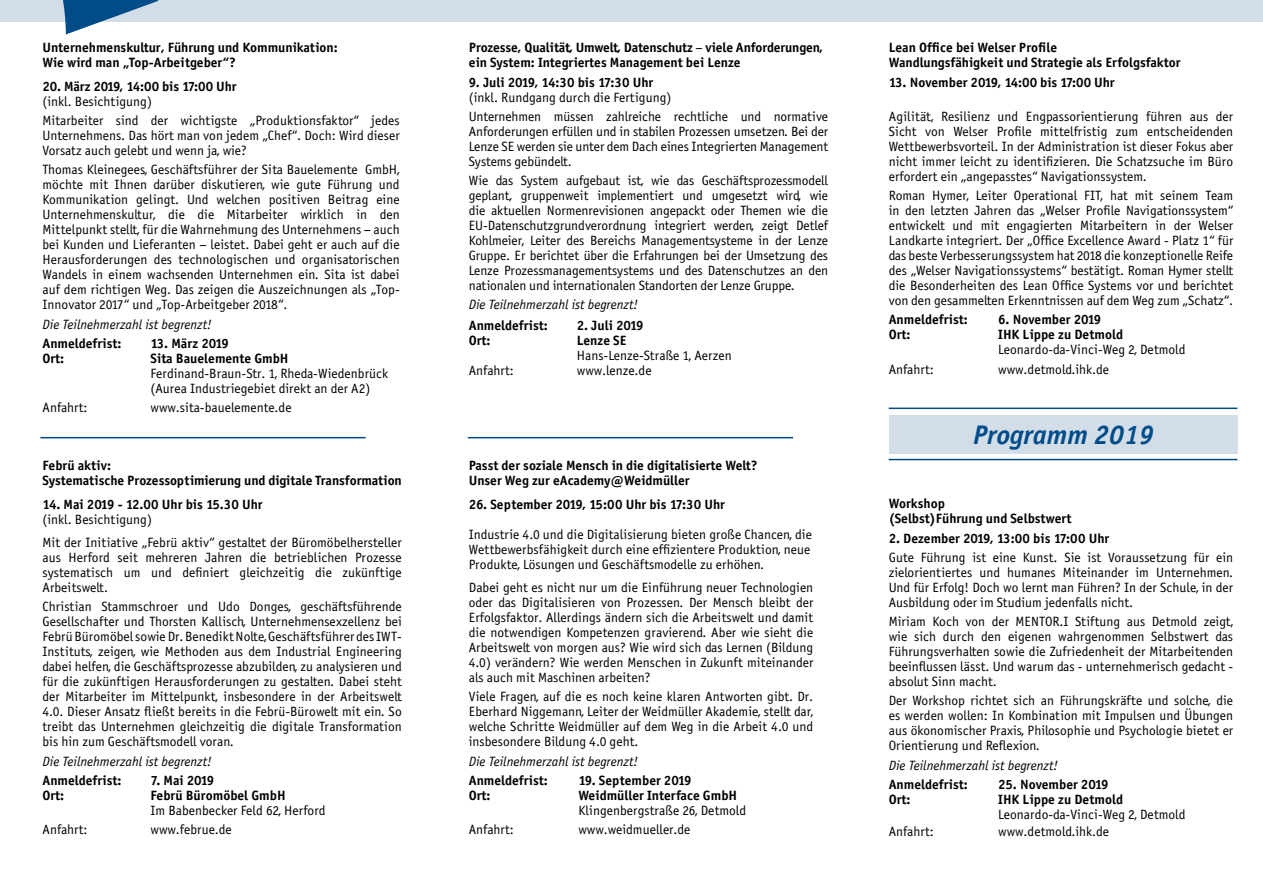
<style>
.page{position:relative;width:1263px;height:893px;background:#fff}
.page>*{position:absolute;margin:0;border:0;box-sizing:border-box;transform-origin:0 0}
.t1{font:italic 27px "Officina Sans Bold ITC";color:#004c89}
.t2{font:13.5px/15px "Officina Sans Book ITC";color:#000;text-align:justify}
.t3{font:13.5px/15px "Officina Sans Bold ITC";color:#000}
.t4{font:italic 13.5px "Officina Sans Book ITC";color:#000}
.s1{font-family:"Officina Sans Book ITC"}
</style>
<div class="page">
<div style="left:0;top:0;width:1263px;height:21px;background:#d2dde8"></div>
<svg style="left:51px;top:0;width:152px;height:34px"></svg>
<div style="left:889px;top:415px;width:349px;height:38px;background:#d2dde8"></div>
<hr style="left:889px;top:459px;width:348px;height:1px;background:#004c89">
<hr style="left:889px;top:408px;width:348px;height:1px;background:#004c89">
<hr style="left:40px;top:437px;width:326px;height:1px;background:#004c89">
<hr style="left:468px;top:437px;width:325px;height:1px;background:#004c89">
<p class="t3" style="left:43px;top:40px;width:297px">Unternehmenskultur, Führung und Kommunikation:<br>Wie wird man „Top-Arbeitgeber“?</p>
<p class="t3" style="left:43px;top:79px;width:196px">20. März 2019, 14:00 bis 17:00 Uhr</p>
<p class="t2" style="left:43px;top:92px;width:359px;line-height:19.2px">(inkl. Besichtigung)<br>Mitarbeiter sind der wichtigste „Produktionsfaktor“ jedes</p>
<p class="t2" style="left:43px;top:128px;width:359px">Unternehmens. Das hört man von jedem „Chef“. Doch: Wird dieser<br>Vorsatz auch gelebt und wenn ja, wie?</p>
<p class="t2" style="left:43px;top:162px;width:359px">Thomas Kleinegees, Geschäftsführer der Sita Bauelemente GmbH, möchte mit Ihnen darüber diskutieren, wie gute Führung und Kommunikation gelingt. Und welchen positiven Beitrag eine Unternehmenskultur, die die Mitarbeiter wirklich in den Mittelpunkt stellt, für die Wahrnehmung des Unternehmens − auch bei Kunden und Lieferanten − leistet. Dabei geht er auch auf die Herausforderungen des technologischen und organisatorischen Wandels in einem wachsenden Unternehmen ein. Sita ist dabei auf dem richtigen Weg. Das zeigen die Auszeichnungen als „Top-Innovator 2017“ und „Top-Arbeitgeber 2018“.</p>
<p class="t4" style="left:43px;top:316px;width:171px">Die Teilnehmerzahl ist begrenzt!</p>
<p class="t3" style="left:43px;top:336px;width:81px">Anmeldefrist:</p>
<p class="t3" style="left:151px;top:336px;width:80px">13. März 2019</p>
<p class="t3" style="left:43px;top:351px;width:23px">Ort:</p>
<p class="t3" style="left:151px;top:351px;width:140px">Sita Bauelemente GmbH</p>
<p class="t2" style="left:151px;top:366px;width:239px">Ferdinand-Braun-Str. 1, Rheda-Wiedenbrück (Aurea Industriegebiet direkt an der A2)</p>
<p class="t2" style="left:43px;top:400px;width:47px">Anfahrt:</p>
<p class="t2" style="left:151px;top:400px;width:143px">www.sita-bauelemente.de</p>
<p class="t3" style="left:43px;top:458px;width:361px">Febrü aktiv:<br>Systematische Prozessoptimierung und digitale Transformation</p>
<p class="t3" style="left:43px;top:496px;width:222px">14. Mai 2019 - 12.00 Uhr bis 15.30 Uhr</p>
<p class="t2" style="left:43px;top:507px;width:361px;line-height:23.5px">(inkl. Besichtigung)<br>Mit der Initiative „Febrü aktiv“ gestaltet der Büromöbelhersteller</p>
<p class="t2" style="left:43px;top:550px;width:361px">aus Herford seit mehreren Jahren die betrieblichen Prozesse systematisch um und definiert gleichzeitig die zukünftige Arbeitswelt.</p>
<p class="t2" style="left:43px;top:599px;width:361px">Christian Stammschroer und Udo Donges, geschäftsführende Gesellschafter und Thorsten Kallisch, Unternehmensexzellenz bei Febrü Büromöbel sowie Dr. Benedikt Nolte, Geschäftsführer des IWT-Instituts, zeigen, wie Methoden aus dem Industrial Engineering dabei helfen, die Geschäftsprozesse abzubilden, zu analysieren und für die zukünftigen Herausforderungen zu gestalten. Dabei steht der Mitarbeiter im Mittelpunkt, insbesondere in der Arbeitswelt 4.0. Dieser Ansatz fließt bereits in die Febrü-Bürowelt mit ein. So treibt das Unternehmen gleichzeitig die digitale Transformation bis hin zum Geschäftsmodell voran.</p>
<p class="t4" style="left:43px;top:753px;width:171px">Die Teilnehmerzahl ist begrenzt!</p>
<p class="t3" style="left:43px;top:773px;width:81px">Anmeldefrist:</p>
<p class="t3" style="left:151px;top:773px;width:65px">7. Mai 2019</p>
<p class="t3" style="left:43px;top:788px;width:23px">Ort:</p>
<p class="t3" style="left:151px;top:788px;width:137px">Febrü Büromöbel GmbH</p>
<p class="t2" style="left:151px;top:803px;width:177px">Im Babenbecker Feld 62, Herford</p>
<p class="t2" style="left:43px;top:822px;width:47px">Anfahrt:</p>
<p class="t2" style="left:151px;top:822px;width:83px">www.februe.de</p>
<p class="t3" style="left:469px;top:40px;width:356px">Prozesse, Qualität, Umwelt, Datenschutz <span class="s1">−</span> viele Anforderungen, ein System: Integriertes Management bei Lenze</p>
<p class="t3" style="left:469px;top:74px;width:186px">9. Juli 2019, 14:30 bis 17:30 Uhr</p>
<p class="t2" style="left:469px;top:87px;width:361px;line-height:19.2px">(inkl. Rundgang durch die Fertigung)<br>Unternehmen müssen zahlreiche rechtliche und normative</p>
<p class="t2" style="left:469px;top:124px;width:361px">Anforderungen erfüllen und in stabilen Prozessen umsetzen. Bei der Lenze SE werden sie unter dem Dach eines Integrierten Management Systems gebündelt.</p>
<p class="t2" style="left:469px;top:173px;width:361px">Wie das System aufgebaut ist, wie das Geschäftsprozessmodell geplant, gruppenweit implementiert und umgesetzt wird, wie die aktuellen Normenrevisionen angepackt oder Themen wie die EU-Datenschutzgrundverordnung integriert werden, zeigt Detlef Kohlmeier, Leiter des Bereichs Managementsysteme in der Lenze Gruppe. Er berichtet über die Erfahrungen bei der Umsetzung des Lenze Prozessmanagementsystems und des Datenschutzes an den nationalen und internationalen Standorten der Lenze Gruppe.</p>
<p class="t4" style="left:469px;top:297px;width:171px">Die Teilnehmerzahl ist begrenzt!</p>
<p class="t3" style="left:469px;top:318px;width:81px">Anmeldefrist:</p>
<p class="t3" style="left:577px;top:318px;width:68px">2. Juli 2019</p>
<p class="t3" style="left:469px;top:333px;width:23px">Ort:</p>
<p class="t3" style="left:577px;top:333px;width:51px">Lenze SE</p>
<p class="t2" style="left:577px;top:348px;width:156px">Hans-Lenze-Straße 1, Aerzen</p>
<p class="t2" style="left:469px;top:363px;width:47px">Anfahrt:</p>
<p class="t2" style="left:577px;top:363px;width:76px">www.lenze.de</p>
<p class="t3" style="left:469px;top:458px;width:290px">Passt der soziale Mensch in die digitalisierte Welt?<br>Unser Weg zur eAcademy@Weidmüller</p>
<p class="t3" style="left:469px;top:496px;width:258px">26. September 2019, 15:00 Uhr bis 17:30 Uhr</p>
<p class="t2" style="left:469px;top:527px;width:345px;text-align:left">Industrie 4.0 und die Digitalisierung bieten große Chancen, die<br>Wettbewerbsfähigkeit durch eine effizientere Produktion, neue<br>Produkte, Lösungen und Geschäftsmodelle zu erhöhen.</p>
<p class="t2" style="left:469px;top:580px;width:346px">Dabei geht es nicht nur um die Einführung neuer Technologien oder das Digitalisieren von Prozessen. Der Mensch bleibt der Erfolgsfaktor. Allerdings ändern sich die Arbeitswelt und damit die notwendigen Kompetenzen gravierend. Aber wie sieht die Arbeitswelt von morgen aus? Wie wird sich das Lernen (Bildung 4.0) verändern? Wie werden Menschen in Zukunft miteinander als auch mit Maschinen arbeiten?</p>
<p class="t2" style="left:469px;top:689px;width:346px">Viele Fragen, auf die es noch keine klaren Antworten gibt. Dr.<br>Eberhard Niggemann, Leiter der Weidmüller Akademie, stellt dar, welche Schritte Weidmüller auf dem Weg in die Arbeit 4.0 und insbesondere Bildung 4.0 geht.</p>
<p class="t4" style="left:469px;top:753px;width:171px">Die Teilnehmerzahl ist begrenzt!</p>
<p class="t3" style="left:469px;top:773px;width:81px">Anmeldefrist:</p>
<p class="t3" style="left:578px;top:773px;width:115px">19. September 2019</p>
<p class="t3" style="left:469px;top:788px;width:23px">Ort:</p>
<p class="t3" style="left:578px;top:788px;width:160px">Weidmüller Interface GmbH</p>
<p class="t2" style="left:578px;top:803px;width:169px">Klingenbergstraße 26, Detmold</p>
<p class="t2" style="left:469px;top:822px;width:47px">Anfahrt:</p>
<p class="t2" style="left:578px;top:822px;width:114px">www.weidmueller.de</p>
<p class="t3" style="left:889px;top:40px;width:293px">Lean Office bei Welser Profile<br>Wandlungsfähigkeit und Strategie als Erfolgsfaktor</p>
<p class="t3" style="left:889px;top:74px;width:227px">13. November 2019, 14:00 bis 17:00 Uhr</p>
<p class="t2" style="left:889px;top:109px;width:346px">Agilität, Resilienz und Engpassorientierung führen aus der Sicht von Welser Profile mittelfristig zum entscheidenden Wettbewerbsvorteil. In der Administration ist dieser Fokus aber nicht immer leicht zu identifizieren. Die Schatzsuche im Büro erfordert ein „angepasstes“ Navigationssystem.</p>
<p class="t2" style="left:889px;top:188px;width:346px">Roman Hymer, Leiter Operational FIT, hat mit seinem Team in den letzten Jahren das „Welser Profile Navigationssystem“ entwickelt und mit engagierten Mitarbeitern in der Welser Landkarte integriert. Der „Office Excellence Award - Platz 1“ für das beste Verbesserungssystem hat 2018 die konzeptionelle Reife des „Welser Navigationssystems“ bestätigt. Roman Hymer stellt die Besonderheiten des Lean Office Systems vor und berichtet von den gesammelten Erkenntnissen auf dem Weg zum „Schatz“.</p>
<p class="t3" style="left:889px;top:312px;width:81px">Anmeldefrist:</p>
<p class="t3" style="left:998px;top:312px;width:105px">6. November 2019</p>
<p class="t3" style="left:889px;top:327px;width:23px">Ort:</p>
<p class="t3" style="left:998px;top:327px;width:126px">IHK Lippe zu Detmold</p>
<p class="t2" style="left:998px;top:342px;width:189px">Leonardo-da-Vinci-Weg 2, Detmold</p>
<p class="t2" style="left:889px;top:362px;width:47px">Anfahrt:</p>
<p class="t2" style="left:998px;top:362px;width:112px">www.detmold.ihk.de</p>
<h1 class="t1" style="left:973px;top:419px;width:183px">Programm 2019</h1>
<p class="t3" style="left:889px;top:496px;width:184px">Workshop<br>(Selbst)Führung und Selbstwert</p>
<p class="t3" style="left:889px;top:530px;width:222px">2. Dezember 2019, 13:00 bis 17:00 Uhr</p>
<p class="t2" style="left:889px;top:550px;width:346px">Gute Führung ist eine Kunst. Sie ist Voraussetzung für ein zielorientiertes und humanes Miteinander im Unternehmen.<br>Und für Erfolg! Doch wo lernt man Führen? In der Schule, in der Ausbildung oder im Studium jedenfalls nicht.</p>
<p class="t2" style="left:889px;top:614px;width:346px">Miriam Koch von der MENTOR.I Stiftung aus Detmold zeigt, wie sich durch den eigenen wahrgenommen Selbstwert das Führungsverhalten sowie die Zufriedenheit der Mitarbeitenden beeinflussen lässt. Und warum das - unternehmerisch gedacht - absolut Sinn macht.</p>
<p class="t2" style="left:889px;top:693px;width:346px">Der Workshop richtet sich an Führungskräfte und solche, die es werden wollen: In Kombination mit Impulsen und Übungen aus ökonomischer Praxis, Philosophie und Psychologie bietet er Orientierung und Reflexion.</p>
<p class="t4" style="left:889px;top:757px;width:171px">Die Teilnehmerzahl ist begrenzt!</p>
<p class="t3" style="left:889px;top:777px;width:81px">Anmeldefrist:</p>
<p class="t3" style="left:998px;top:777px;width:112px">25. November 2019</p>
<p class="t3" style="left:889px;top:792px;width:23px">Ort:</p>
<p class="t3" style="left:998px;top:792px;width:126px">IHK Lippe zu Detmold</p>
<p class="t2" style="left:998px;top:807px;width:189px">Leonardo-da-Vinci-Weg 2, Detmold</p>
<p class="t2" style="left:889px;top:823px;width:47px">Anfahrt:</p>
<p class="t2" style="left:998px;top:823px;width:112px">www.detmold.ihk.de</p>
</div>
